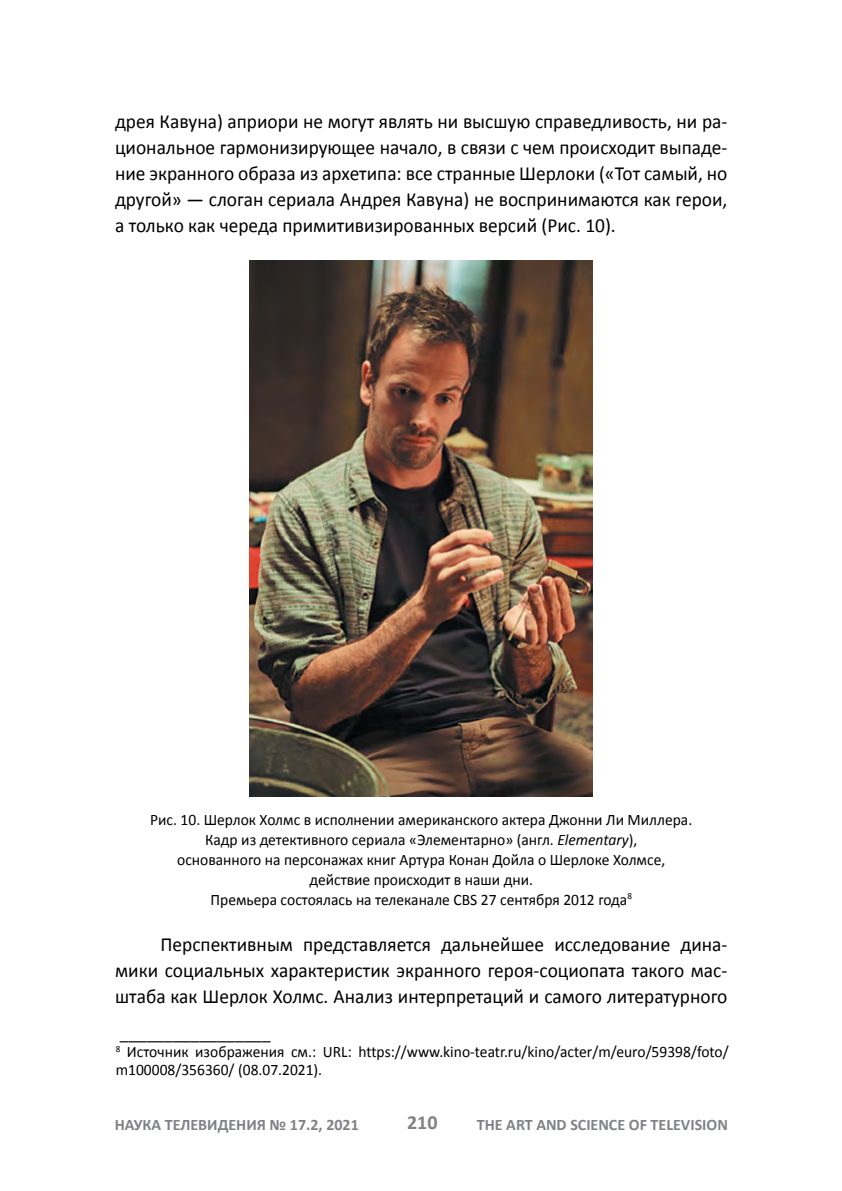
<style>
.page{position:relative;width:842px;height:1191px;background:#fff}
.page>*{position:absolute;margin:0;border:0;box-sizing:border-box;transform-origin:0 0}
.t1{font:20px/26px "Calibri";color:#000;text-align:justify}
.t2{font:700 20px "Calibri";color:#808285}
.t3{font:18px "Calibri";color:#000}
.t4{font:16px/20px "Calibri";color:#000;text-align:center}
.t5{font:700 16px "Calibri";color:#808285}
.s1{font-style:italic}
</style>
<div class="page">
<img style="left:250px;top:261px;width:342px;height:535px">
<p class="t1" style="left:115px;top:109px;width:614px">дрея Кавуна) априори не могут являть ни высшую справедливость, ни ра&shy;циональное гармонизирующее начало, в связи с чем происходит выпаде&shy;ние экранного образа из архетипа: все странные Шерлоки («Тот самый, но другой» — слоган сериала Андрея Кавуна) не воспринимаются как герои, а только как череда примитивизированных версий (Рис. 10).</p>
<p class="t4" style="left:150px;top:809px;width:544px">Рис. 10. Шерлок Холмс в исполнении американского актера Джонни Ли Миллера.<br>Кадр из детективного сериала «Элементарно» (англ. <span class="s1">Elementary</span>),<br>основанного на персонажах книг Артура Конан Дойла о Шерлоке Холмсе, действие происходит в наши дни.<br>Премьера состоялась на телеканале CBS 27 сентября 2012 года<sup>8</sup></p>
<p class="t1" style="left:115px;top:931px;width:614px;text-indent:45px">Перспективным представляется дальнейшее исследование дина&shy;мики социальных характеристик экранного героя-социопата такого мас&shy;штаба как Шерлок Холмс. Анализ интерпретаций и самого литературного</p>
<p class="t3" style="left:120px;top:1021px;width:152px">_________________</p>
<p class="t4" style="left:116px;top:1042px;width:614px;line-height:18px;text-align:left"><sup>8</sup> Источник изображения см.: URL: https://www.kino-teatr.ru/kino/acter/m/euro/59398/foto/ m100008/356360/ (08.07.2021).</p>
<p class="t5" style="left:115px;top:1114px;width:245px">НАУКА ТЕЛЕВИДЕНИЯ № 17.2, 2021</p>
<p class="t2" style="left:407px;top:1110px;width:32px">210</p>
<p class="t5" style="left:477px;top:1114px;width:253px">THE ART AND SCIENCE OF TELEVISION</p>
</div>
